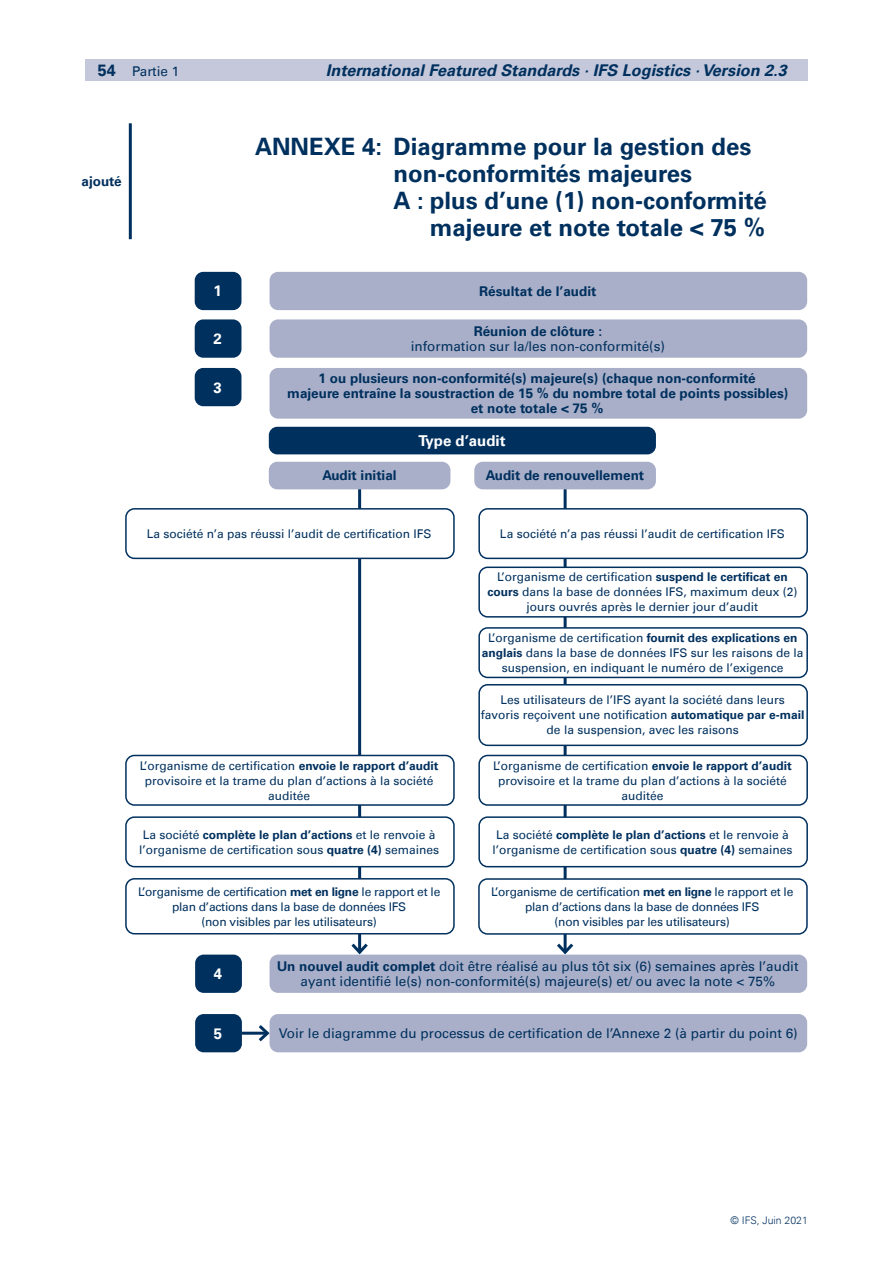
<style>
.page{position:relative;width:893px;height:1263px;background:#fff}
.page>*{position:absolute;margin:0;border:0;box-sizing:border-box;transform-origin:0 0}
.t1{font:700 24px "Univers Com 65";color:#00305e}
.t2{font:italic 700 16.2px "Univers Com 65";color:#00305e}
.t3{font:700 15px "Univers Com 65";color:#fff}
.t4{font:13.5px/15px "Univers Com 55 Roman";color:#00305e;text-align:center}
.t5{font:700 13.5px/15px "Univers Com 65";color:#00305e;text-align:center}
.t6{font:12px/15px "Univers Com 55 Roman";color:#00305e;text-align:center}
.t7{font:12px/15px "Univers Com 55 Roman";letter-spacing:-.02em;color:#00305e;text-align:center}
.t8{font:700 12px "Univers Com 65";color:#00305e}
.t9{font:300 10.5px "Univers Com 45";color:#00305e}
.s1{font-family:"Univers Com 65";font-weight:700;font-size:16.2px}
.s2{font-family:"Univers Com 65";font-weight:700}
.s3{font-family:"Univers Com 55 Roman";font-weight:400}
</style>
<div class="page">
<div style="left:85px;top:60px;width:723px;height:21px;background:#c4c8da"></div>
<hr style="left:358px;top:485px;width:3px;height:467px;background:#00305e">
<svg style="left:351px;top:940px;width:17px;height:14px"></svg>
<hr style="left:564px;top:485px;width:3px;height:467px;background:#00305e">
<svg style="left:557px;top:940px;width:17px;height:14px"></svg>
<div style="left:270px;top:272px;width:537px;height:38px;background:#a9afc8;border-radius:9px"></div>
<div style="left:269px;top:427px;width:387px;height:27px;background:#00305e;border-radius:9px"></div>
<div style="left:269px;top:462px;width:181px;height:27px;background:#a9afc8;border-radius:9px"></div>
<div style="left:474px;top:462px;width:182px;height:27px;background:#a9afc8;border-radius:9px"></div>
<div style="left:479px;top:509px;width:328px;height:49px;background:#fff;border-radius:9px"></div>
<div style="left:478px;top:508px;width:330px;height:51px;border:2px solid #00305e;border-radius:9px"></div>
<div style="left:126px;top:509px;width:328px;height:49px;background:#fff;border-radius:9px"></div>
<div style="left:125px;top:508px;width:330px;height:51px;border:2px solid #00305e;border-radius:9px"></div>
<div style="left:479px;top:567px;width:328px;height:50px;background:#fff;border-radius:9px"></div>
<div style="left:478px;top:566px;width:330px;height:52px;border:2px solid #00305e;border-radius:9px"></div>
<div style="left:479px;top:628px;width:328px;height:49px;background:#fff;border-radius:9px"></div>
<div style="left:478px;top:627px;width:330px;height:51px;border:2px solid #00305e;border-radius:9px"></div>
<div style="left:478px;top:684px;width:330px;height:62px;border:2px solid #00305e;border-radius:9px"></div>
<div style="left:479px;top:755px;width:328px;height:50px;background:#fff;border-radius:9px"></div>
<div style="left:478px;top:755px;width:330px;height:51px;border:2px solid #00305e;border-radius:9px"></div>
<div style="left:126px;top:755px;width:328px;height:50px;background:#fff;border-radius:9px"></div>
<div style="left:125px;top:755px;width:330px;height:51px;border:2px solid #00305e;border-radius:9px"></div>
<div style="left:479px;top:817px;width:328px;height:50px;background:#fff;border-radius:9px"></div>
<div style="left:478px;top:816px;width:330px;height:51px;border:2px solid #00305e;border-radius:9px"></div>
<div style="left:126px;top:817px;width:328px;height:50px;background:#fff;border-radius:9px"></div>
<div style="left:125px;top:816px;width:330px;height:51px;border:2px solid #00305e;border-radius:9px"></div>
<div style="left:126px;top:879px;width:328px;height:55px;background:#fff;border-radius:9px"></div>
<div style="left:125px;top:878px;width:330px;height:56px;border:2px solid #00305e;border-radius:9px"></div>
<div style="left:270px;top:954px;width:537px;height:39px;background:#a9afc8;border-radius:9px"></div>
<div style="left:270px;top:1014px;width:537px;height:38px;background:#a9afc8;border-radius:9px"></div>
<div style="left:195px;top:272px;width:46px;height:38px;background:#00305e;border-radius:9px"></div>
<div style="left:270px;top:319px;width:537px;height:39px;background:#a9afc8;border-radius:9px"></div>
<div style="left:195px;top:319px;width:46px;height:39px;background:#00305e;border-radius:9px"></div>
<div style="left:195px;top:954px;width:47px;height:39px;background:#00305e;border-radius:9px"></div>
<div style="left:270px;top:368px;width:537px;height:51px;background:#a9afc8;border-radius:9px"></div>
<div style="left:195px;top:368px;width:46px;height:38px;background:#00305e;border-radius:9px"></div>
<div style="left:195px;top:1014px;width:47px;height:38px;background:#00305e;border-radius:9px"></div>
<hr style="left:242px;top:1032px;width:25px;height:3px;background:#00305e">
<svg style="left:255px;top:1022px;width:15px;height:22px"></svg>
<hr style="left:129px;top:123px;width:3px;height:116px;background:#00305e">
<div style="left:479px;top:879px;width:328px;height:55px;background:#fff;border-radius:9px"></div>
<div style="left:478px;top:878px;width:330px;height:57px;border:2px solid #00305e;border-radius:9px"></div>
<p class="t4" style="left:98px;top:63px;width:83px"><span class="s1">54</span> Partie 1</p>
<h2 class="t2" style="left:326px;top:60px;width:462px">International Featured Standards · IFS Logistics · Version 2.3</h2>
<p class="t5" style="left:82px;top:174px;width:42px">ajouté</p>
<p class="t3" style="left:214px;top:282px;width:10px">1</p>
<p class="t3" style="left:214px;top:330px;width:10px">2</p>
<p class="t3" style="left:214px;top:378px;width:10px">3</p>
<h1 class="t1" style="left:255px;top:132px;width:498px">ANNEXE 4: Diagramme pour la gestion des</h1>
<h1 class="t1" style="left:394px;top:159px;width:300px">non-conformités majeures</h1>
<h1 class="t1" style="left:394px;top:186px;width:375px">A : plus d’une (1) non-conformité</h1>
<h1 class="t1" style="left:430px;top:213px;width:337px">majeure et note totale &lt; 75 %</h1>
<p class="t5" style="left:479px;top:284px;width:119px">Résultat de l’audit</p>
<p class="t5" style="left:474px;top:324px;width:130px">Réunion de clôture :</p>
<p class="t4" style="left:411px;top:339px;width:256px">information sur la/les non-conformité(s)</p>
<p class="t5" style="left:287px;top:371px;width:502px">1 ou plusieurs non-conformité(s) majeure(s) (chaque non-conformité<br>majeure entraîne la soustraction de 15 % du nombre total de points possibles) et note totale &lt; 75 %</p>
<p class="t3" style="left:419px;top:432px;width:88px">Type d’audit</p>
<p class="t5" style="left:322px;top:468px;width:76px">Audit initial</p>
<p class="t5" style="left:486px;top:468px;width:160px">Audit de renouvellement</p>
<p class="t6" style="left:147px;top:526px;width:286px">La société n’a pas réussi l’audit de certification IFS</p>
<p class="t6" style="left:500px;top:526px;width:286px">La société n’a pas réussi l’audit de certification IFS</p>
<p class="t6" style="left:487px;top:570px;width:312px">L’organisme de certification <span class="s2">suspend le certificat en cours</span> dans la base de données IFS, maximum deux (2) jours ouvrés après le dernier jour d’audit</p>
<p class="t6" style="left:482px;top:630px;width:323px">L’organisme de certification <span class="s2">fournit des explications en anglais</span> dans la base de données IFS sur les raisons de la suspension, en indiquant le numéro de l’exigence</p>
<p class="t6" style="left:481px;top:693px;width:325px">Les utilisateurs de l’IFS ayant la société dans leurs favoris reçoivent une notification <span class="s2">automatique par e-mail </span>de la suspension, avec les raisons</p>
<p class="t6" style="left:493px;top:758px;width:300px">L’organisme de certification <span class="s2">envoie le rapport d’audit </span>provisoire et la trame du plan d’actions à la société auditée</p>
<p class="t6" style="left:140px;top:758px;width:300px">L’organisme de certification <span class="s2">envoie le rapport d’audit </span>provisoire et la trame du plan d’actions à la société auditée</p>
<p class="t8" style="left:143px;top:827px;width:294px"><span class="s3">La société</span> complète le plan d’actions <span class="s3">et le renvoie à</span></p>
<p class="t6" style="left:139px;top:842px;width:302px">l’organisme de certification sous <span class="s2">quatre (4)</span> semaines</p>
<p class="t7" style="left:138px;top:884px;width:304px">L’organisme de certification <span class="s2">met en ligne</span> le rapport et le plan d’actions dans la base de données IFS<br>(non visibles par les utilisateurs)</p>
<p class="t4" style="left:277px;top:959px;width:523px"><span class="s2">Un nouvel audit complet</span> doit être réalisé au plus tôt six (6) semaines après l’audit ayant identifié le(s) non-conformité(s) majeure(s) et/ ou avec la note &lt; 75%</p>
<p class="t4" style="left:279px;top:1026px;width:520px">Voir le diagramme du processus de certification de l’Annexe 2 (à partir du point 6)</p>
<p class="t8" style="left:496px;top:827px;width:294px"><span class="s3">La société</span> complète le plan d’actions <span class="s3">et le renvoie à</span></p>
<p class="t6" style="left:492px;top:842px;width:302px">l’organisme de certification sous <span class="s2">quatre (4)</span> semaines</p>
<p class="t7" style="left:491px;top:884px;width:304px">L’organisme de certification <span class="s2">met en ligne</span> le rapport et le plan d’actions dans la base de données IFS<br>(non visibles par les utilisateurs)</p>
<p class="t3" style="left:214px;top:965px;width:10px">4</p>
<p class="t3" style="left:214px;top:1024px;width:10px">5</p>
<p class="t9" style="left:730px;top:1214px;width:79px">© IFS, Juin 2021</p>
</div>
